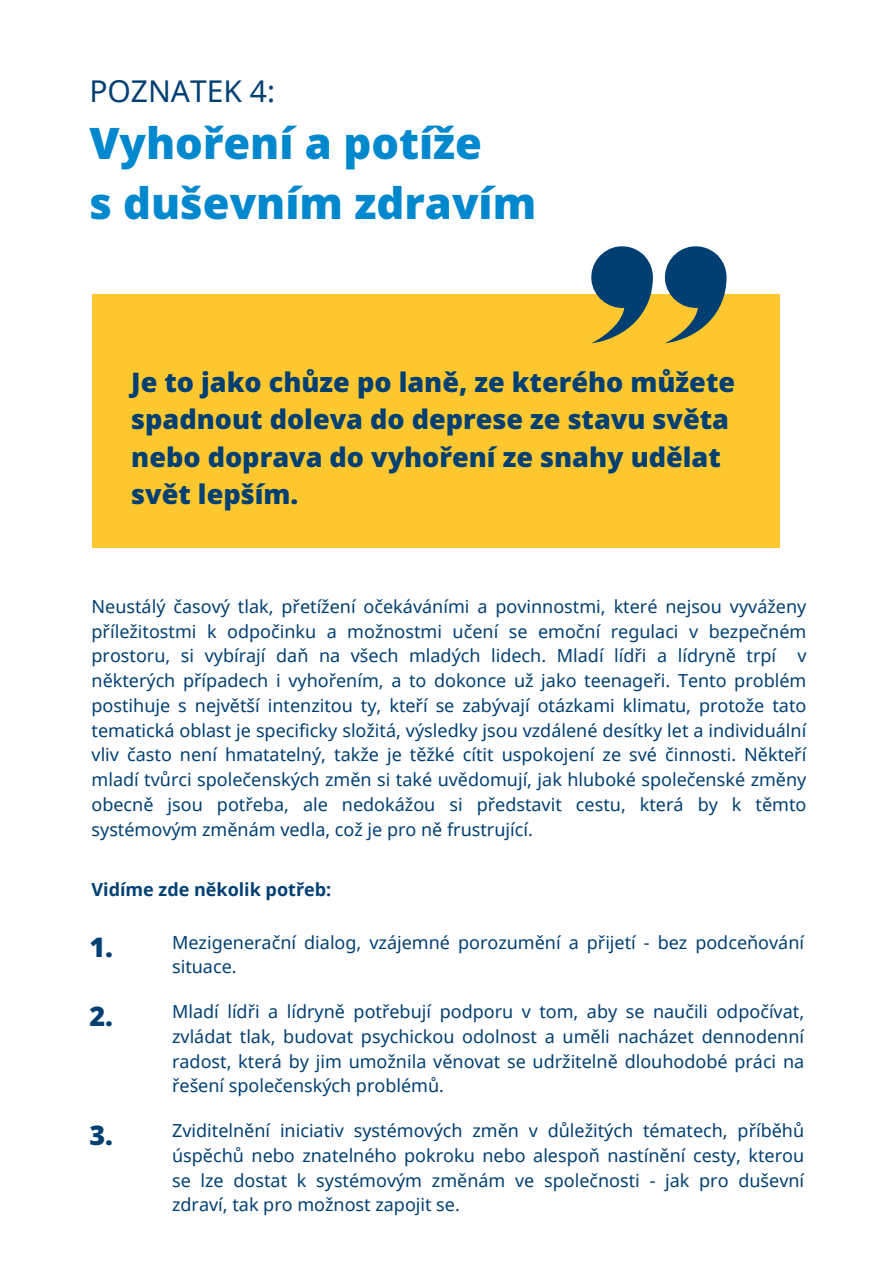
<style>
.page{position:relative;width:894px;height:1264px;background:#fff}
.page>*{position:absolute;margin:0;border:0;box-sizing:border-box;transform-origin:0 0}
.t1{font:900 43.5px/60.8px "Noto Sans";color:#0088ce}
.t2{font:30px "Noto Sans";color:#003f72}
.t3{font:900 27px/37.2px "Noto Sans";color:#003f72}
.t4{font:18px/24.8px "Noto Sans";color:#003f72;text-align:justify}
.t5{font:700 18px "Noto Sans";color:#003f72}
</style>
<div class="page">
<div style="left:91px;top:295px;width:688px;height:253px;background:#fdc82f"></div>
<svg style="left:589px;top:246px;width:63px;height:97px"></svg>
<svg style="left:663px;top:246px;width:63px;height:97px"></svg>
<h2 class="t2" style="left:89px;top:70px;width:187px">POZNATEK 4:</h2>
<h1 class="t1" style="left:89px;top:111px;width:448px">Vyhoření a potíže<br>s duševním zdravím</h1>
<p class="t3" style="left:131px;top:363px;width:605px">Je to jako chůze po laně, ze kterého můžete spadnout doleva do deprese ze stavu světa nebo doprava do vyhoření ze snahy udělat svět lepším.</p>
<h2 class="t4" style="left:91px;top:593px;width:716px">Neustálý časový tlak, přetížení očekáváními a povinnostmi, které nejsou vyváženy příležitostmi k odpočinku a možnostmi učení se emoční regulaci v bezpečném prostoru, si vybírají daň na všech mladých lidech. Mladí lídři a lídryně trpí v některých případech i vyhořením, a to dokonce už jako teenageři. Tento problém postihuje s největší intenzitou ty, kteří se zabývají otázkami klimatu, protože tato tematická oblast je specificky složitá, výsledky jsou vzdálené desítky let a individuální vliv často není hmatatelný, takže je těžké cítit uspokojení ze své činnosti. Někteří mladí tvůrci společenských změn si také uvědomují, jak hluboké společenské změny obecně jsou potřeba, ale nedokážou si představit cestu, která by k těmto systémovým změnám vedla, což je pro ně frustrující.</h2>
<p class="t5" style="left:91px;top:876px;width:241px">Vidíme zde několik potřeb:</p>
<h3 class="t4" style="left:172px;top:929px;width:633px">Mezigenerační dialog, vzájemné porozumění a přijetí - bez podceňování situace.</h3>
<h2 class="t3" style="left:89px;top:927px;width:25px">1.</h2>
<h2 class="t3" style="left:89px;top:997px;width:25px">2.</h2>
<h2 class="t3" style="left:89px;top:1116px;width:25px">3.</h2>
<p class="t4" style="left:172px;top:998px;width:633px">Mladí lídři a lídryně potřebují podporu v tom, aby se naučili odpočívat, zvládat tlak, budovat psychickou odolnost a uměli nacházet dennodenní radost, která by jim umožnila věnovat se udržitelně dlouhodobé práci na řešení společenských problémů.</p>
<p class="t4" style="left:172px;top:1117px;width:633px">Zviditelnění iniciativ systémových změn v důležitých tématech, příběhů úspěchů nebo znatelného pokroku nebo alespoň nastínění cesty, kterou se lze dostat k systémovým změnám ve společnosti - jak pro duševní zdraví, tak pro možnost zapojit se.</p>
</div>
